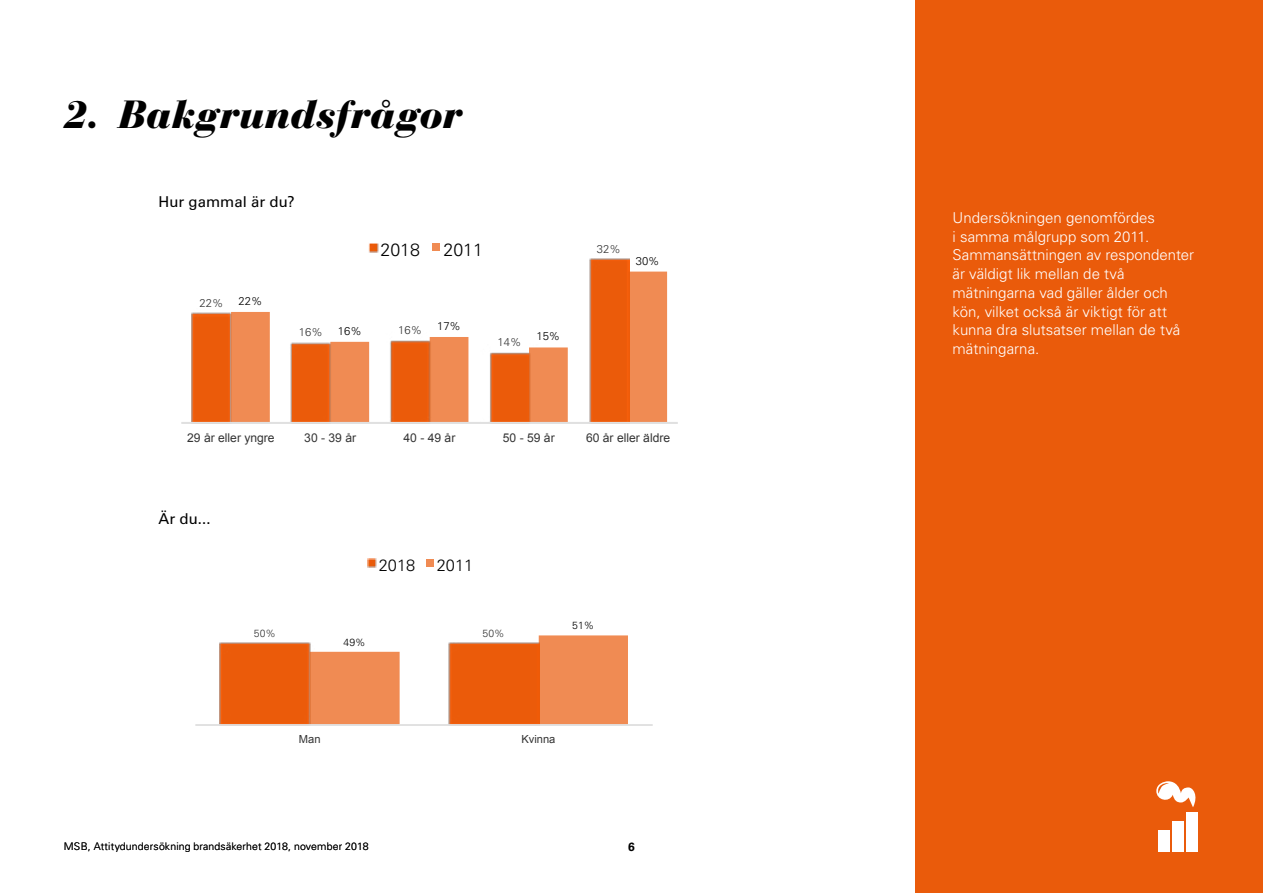
<style>
.page{position:relative;width:1263px;height:893px;background:#fff}
.page>*{position:absolute;margin:0;border:0;box-sizing:border-box;transform-origin:0 0}
.t1{font:italic 900 39px "Bauer Bodoni Std";letter-spacing:-.005em;color:#000}
.t2{font:300 17.7px "Univers LT Std";color:#000}
.t3{font:300 16.35px "Univers LT Std";color:#000}
.t4{font:300 15px/18.8px "Univers LT Std";color:#fff}
.t5{font:15px "Univers LT Std";letter-spacing:.005em;color:#000}
.t6{font:12.15px "Arial";color:rgb(0 0 0/.8)}
.t7{font:700 12px "Univers LT Std";color:#000}
.t8{font:300 11.25px "Univers LT Std";color:rgb(0 0 0/.8)}
.t9{font:300 11.25px "Univers LT Std";color:#000}
.t10{font:11.1px "Arial";color:rgb(0 0 0/.8)}
.t11{font:300 10.5px "Univers LT Std";letter-spacing:.015em;color:#000}
.t12{font:300 10.35px "Univers LT Std";color:rgb(0 0 0/.8)}
.t13{font:300 10.35px "Univers LT Std";color:#000}
</style>
<div class="page">
<div style="left:915px;top:0;width:348px;height:893px;background:#ea5b0b"></div>
<div style="left:1158px;top:830px;width:12px;height:21px;background:#fff"></div>
<div style="left:1172px;top:821px;width:12px;height:30px;background:#fff"></div>
<div style="left:1186px;top:812px;width:12px;height:39px;background:#fff"></div>
<svg style="left:1156px;top:781px;width:40px;height:26px"></svg>
<img style="left:191px;top:259px;width:438px;height:163px">
<svg style="left:231px;top:272px;width:436px;height:150px"></svg>
<hr style="left:181px;top:422px;width:497px;height:2px;background:#e0e0e0">
<svg style="left:368px;top:243px;width:10px;height:9px"></svg>
<div style="left:432px;top:243px;width:8px;height:8px;background:#f08b53"></div>
<div style="left:220px;top:643px;width:90px;height:81px;background:#eb5b0a"></div>
<svg style="left:310px;top:635px;width:318px;height:89px"></svg>
<hr style="left:195px;top:724px;width:458px;height:2px;background:#e0e0e0">
<svg style="left:368px;top:559px;width:9px;height:9px"></svg>
<div style="left:426px;top:559px;width:8px;height:8px;background:#f08b53"></div>
<h1 class="t1" style="left:64px;top:90px;width:400px">2. Bakgrundsfrågor</h1>
<p class="t5" style="left:158px;top:192px;width:138px">Hur gammal är du?</p>
<p class="t8" style="left:200px;top:296px;width:25px">22%</p>
<p class="t9" style="left:238px;top:294px;width:25px">22%</p>
<p class="t2" style="left:380px;top:239px;width:41px">2018</p>
<p class="t2" style="left:443px;top:239px;width:41px">2011</p>
<p class="t8" style="left:299px;top:326px;width:25px">16%</p>
<p class="t8" style="left:398px;top:323px;width:25px">16%</p>
<p class="t9" style="left:338px;top:325px;width:25px">16%</p>
<p class="t9" style="left:437px;top:320px;width:25px">17%</p>
<p class="t8" style="left:497px;top:335px;width:25px">14%</p>
<p class="t9" style="left:536px;top:330px;width:25px">15%</p>
<p class="t8" style="left:597px;top:242px;width:25px">32%</p>
<p class="t9" style="left:636px;top:254px;width:25px">30%</p>
<p class="t6" style="left:187px;top:430px;width:89px">29 år eller yngre</p>
<p class="t6" style="left:304px;top:430px;width:53px">30 - 39 år</p>
<p class="t6" style="left:404px;top:430px;width:53px">40 - 49 år</p>
<p class="t6" style="left:503px;top:430px;width:53px">50 - 59 år</p>
<p class="t6" style="left:586px;top:430px;width:86px">60 år eller äldre</p>
<p class="t5" style="left:158px;top:510px;width:54px">Är du...</p>
<p class="t3" style="left:379px;top:556px;width:38px">2018</p>
<p class="t3" style="left:437px;top:556px;width:38px">2011</p>
<p class="t12" style="left:254px;top:627px;width:23px">50%</p>
<p class="t12" style="left:483px;top:627px;width:23px">50%</p>
<p class="t13" style="left:344px;top:636px;width:23px">49%</p>
<p class="t13" style="left:572px;top:619px;width:23px">51%</p>
<p class="t10" style="left:299px;top:732px;width:23px">Man</p>
<p class="t10" style="left:521px;top:732px;width:36px">Kvinna</p>
<p class="t11" style="left:64px;top:840px;width:306px">MSB, Attitydundersökning brandsäkerhet 2018, november 2018</p>
<p class="t7" style="left:628px;top:840px;width:8px">6</p>
<p class="t4" style="left:952px;top:208px;width:243px">Undersökningen genomfördes<br>i samma målgrupp som 2011.<br>Sammansättningen av respondenter är väldigt lik mellan de två mätningarna vad gäller ålder och kön, vilket också är viktigt för att kunna dra slutsatser mellan de två mätningarna.</p>
</div>
